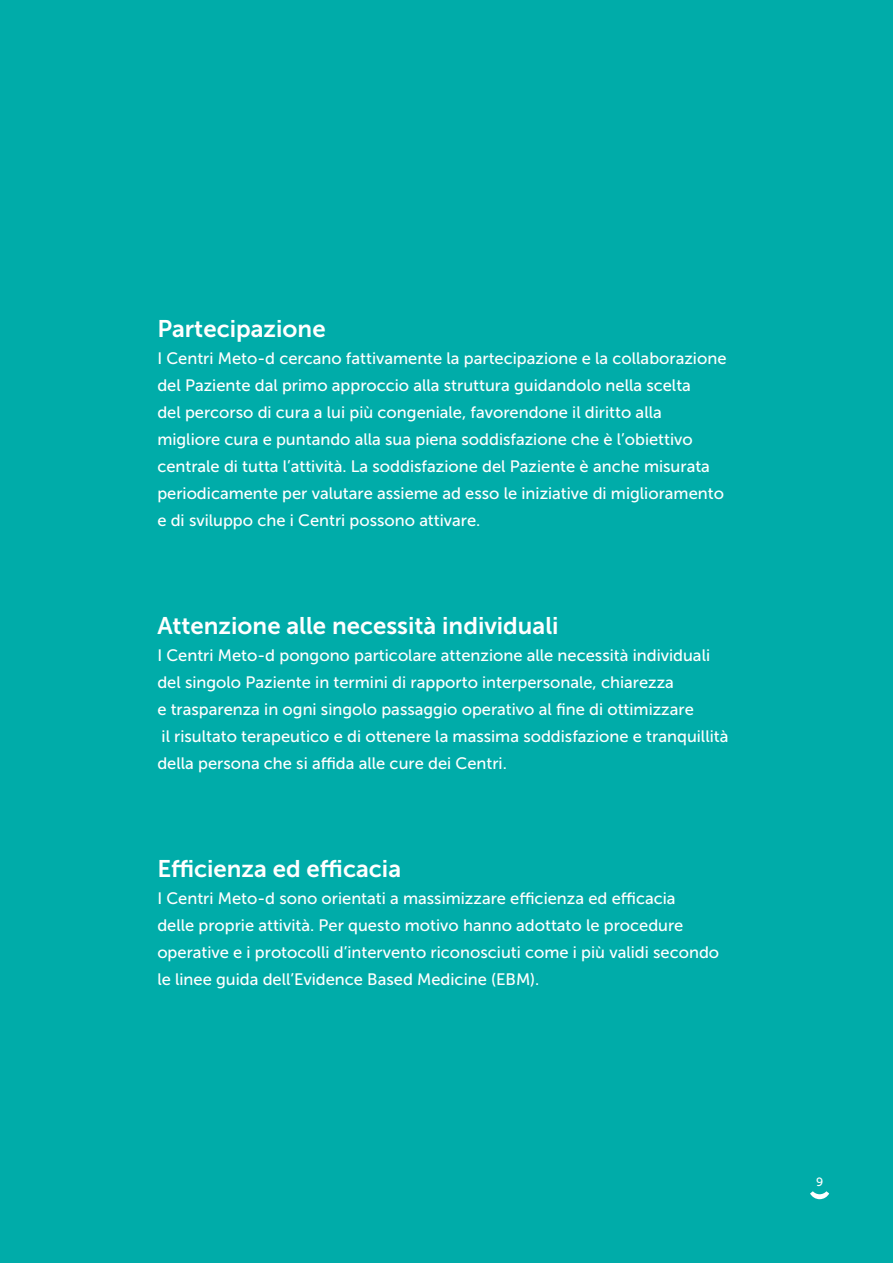
<style>
.page{position:relative;width:893px;height:1263px;background:#00aca9}
.page>*{position:absolute;margin:0;border:0;box-sizing:border-box;transform-origin:0 0}
.t1{font:24px "Museo Sans 700";color:#fff}
.t2{font:16.5px/27px "Museo Sans 500";color:#fff}
.t3{font:12px "Museo Sans 500";color:#fff}
</style>
<div class="page">
<svg style="left:810px;top:1191px;width:19px;height:8px"></svg>
<h1 class="t1" style="left:157px;top:315px;width:170px">Partecipazione</h1>
<p class="t2" style="left:157px;top:345px;width:571px">I Centri Meto-d cercano fattivamente la partecipazione e la collaborazione del Paziente dal primo approccio alla struttura guidandolo nella scelta<br>del percorso di cura a lui più congeniale, favorendone il diritto alla migliore cura e puntando alla sua piena soddisfazione che è l’obiettivo centrale di tutta l’attività. La soddisfazione del Paziente è anche misurata periodicamente per valutare assieme ad esso le iniziative di miglioramento e di sviluppo che i Centri possono attivare.</p>
<h1 class="t1" style="left:157px;top:612px;width:403px">Attenzione alle necessità individuali</h1>
<p class="t2" style="left:157px;top:642px;width:573px">I Centri Meto-d pongono particolare attenzione alle necessità individuali del singolo Paziente in termini di rapporto interpersonale, chiarezza<br>e trasparenza in ogni singolo passaggio operativo al fine di ottimizzare<br>il risultato terapeutico e di ottenere la massima soddisfazione e tranquillità della persona che si affida alle cure dei Centri.</p>
<h1 class="t1" style="left:157px;top:855px;width:245px">Efficienza ed efficacia</h1>
<p class="t2" style="left:157px;top:885px;width:563px">I Centri Meto-d sono orientati a massimizzare efficienza ed efficacia<br>delle proprie attività. Per questo motivo hanno adottato le procedure operative e i protocolli d’intervento riconosciuti come i più validi secondo le linee guida dell’Evidence Based Medicine (EBM).</p>
<p class="t3" style="left:816px;top:1176px;width:9px">9</p>
</div>
